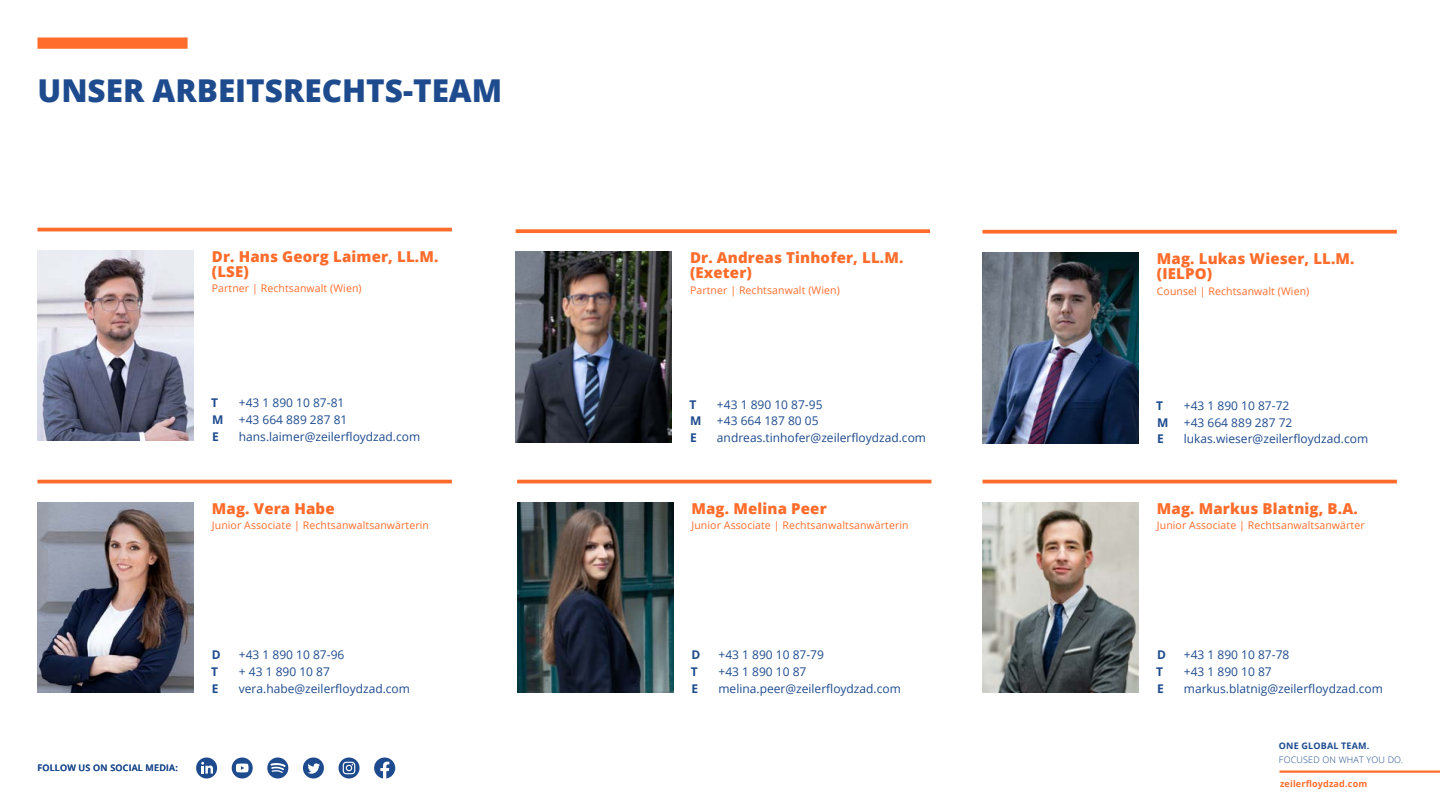
<style>
.page{position:relative;width:1440px;height:810px;background:#fff}
.page>*{position:absolute;margin:0;border:0;box-sizing:border-box;transform-origin:0 0}
.t1{font:800 31.5px "Open Sans";color:#1e4b8d}
.t2{font:800 15px/15px "Open Sans";letter-spacing:.01em;color:#ff6c2b}
.t3{font:12px "Open Sans";color:#1e4b8d}
.t4{font:700 12px "Open Sans";color:#1e4b8d}
.t5{font:10.5px "Open Sans";letter-spacing:.01em;color:#ff6c2b}
.t6{font:600 9px "Open Sans";letter-spacing:.025em;color:#1e4b8d}
.t7{font:300 9px "Open Sans";letter-spacing:.02em;color:#1e4b8d}
.t8{font:700 9px "Open Sans";letter-spacing:.02em;color:#ff6c2b}
.t9{font:700 9px "Open Sans";letter-spacing:.02em;color:#1e4b8d}
</style>
<div class="page">
<hr style="left:1280px;top:771px;width:160px;height:2px;background:#ff6c2b">
<svg style="left:232px;top:758px;width:21px;height:21px"></svg>
<svg style="left:236px;top:764px;width:13px;height:8px"></svg>
<div style="left:303px;top:758px;width:21px;height:21px;background:#1e4b8d;border-radius:50%"></div>
<svg style="left:307px;top:763px;width:13px;height:11px"></svg>
<svg style="left:339px;top:758px;width:21px;height:21px"></svg>
<svg style="left:343px;top:762px;width:12px;height:12px"></svg>
<div style="left:196px;top:758px;width:21px;height:21px;background:#1e4b8d;border-radius:50%"></div>
<svg style="left:201px;top:762px;width:12px;height:12px"></svg>
<svg style="left:374px;top:758px;width:21px;height:21px"></svg>
<svg style="left:267px;top:758px;width:21px;height:21px"></svg>
<div style="left:38px;top:38px;width:150px;height:11px;background:#ff6c2b"></div>
<img style="left:38px;top:250px;width:156px;height:191px">
<img style="left:516px;top:252px;width:156px;height:190px">
<img style="left:982px;top:253px;width:156px;height:190px">
<hr style="left:38px;top:228px;width:414px;height:3px;background:#ff6c2b">
<svg style="left:516px;top:229px;width:414px;height:4px;background:#ff763a"></svg>
<hr style="left:38px;top:480px;width:414px;height:3px;background:#ff6c2b">
<svg style="left:982px;top:230px;width:415px;height:4px;background:#ff7b41"></svg>
<img style="left:517px;top:502px;width:156px;height:191px">
<hr style="left:517px;top:480px;width:415px;height:3px;background:#ff6c2b">
<img style="left:38px;top:502px;width:156px;height:191px">
<img style="left:982px;top:502px;width:156px;height:191px">
<hr style="left:982px;top:480px;width:415px;height:3px;background:#ff6c2b">
<h1 class="t1" style="left:38px;top:67px;width:466px">UNSER ARBEITSRECHTS-TEAM</h1>
<p class="t2" style="left:212px;top:248px;width:228px">Dr. Hans Georg Laimer, LL.M. (LSE)</p>
<p class="t5" style="left:212px;top:281px;width:151px">Partner | Rechtsanwalt (Wien)</p>
<p class="t4" style="left:211px;top:394px;width:8px">T</p>
<p class="t3" style="left:239px;top:395px;width:107px">+43 1 890 10 87-81</p>
<p class="t4" style="left:212px;top:411px;width:13px">M</p>
<p class="t3" style="left:239px;top:411px;width:110px">+43 664 889 287 81</p>
<p class="t4" style="left:212px;top:428px;width:8px">E</p>
<p class="t3" style="left:239px;top:428px;width:183px">hans.laimer@zeilerfloydzad.com</p>
<p class="t2" style="left:212px;top:500px;width:124px">Mag. Vera Habe</p>
<p class="t5" style="left:212px;top:518px;width:219px">Junior Associate | Rechtsanwaltsanwärterin</p>
<p class="t6" style="left:38px;top:762px;width:142px">FOLLOW US ON SOCIAL MEDIA:</p>
<p class="t4" style="left:212px;top:646px;width:10px">D</p>
<p class="t3" style="left:239px;top:647px;width:107px">+43 1 890 10 87-96</p>
<p class="t4" style="left:211px;top:663px;width:8px">T</p>
<p class="t3" style="left:239px;top:663px;width:93px">+ 43 1 890 10 87</p>
<p class="t4" style="left:212px;top:680px;width:8px">E</p>
<p class="t3" style="left:239px;top:680px;width:173px">vera.habe@zeilerfloydzad.com</p>
<p class="t2" style="left:690px;top:250px;width:215px">Dr. Andreas Tinhofer, LL.M. (Exeter)</p>
<p class="t5" style="left:690px;top:283px;width:151px">Partner | Rechtsanwalt (Wien)</p>
<p class="t4" style="left:689px;top:396px;width:8px">T</p>
<p class="t3" style="left:717px;top:396px;width:107px">+43 1 890 10 87-95</p>
<p class="t4" style="left:690px;top:413px;width:13px">M</p>
<p class="t3" style="left:717px;top:413px;width:103px">+43 664 187 80 05</p>
<p class="t4" style="left:690px;top:429px;width:8px">E</p>
<p class="t3" style="left:717px;top:430px;width:211px">andreas.tinhofer@zeilerfloydzad.com</p>
<p class="t2" style="left:692px;top:500px;width:137px">Mag. Melina Peer</p>
<p class="t5" style="left:692px;top:518px;width:219px">Junior Associate | Rechtsanwaltsanwärterin</p>
<p class="t4" style="left:692px;top:646px;width:10px">D</p>
<p class="t3" style="left:718px;top:647px;width:107px">+43 1 890 10 87-79</p>
<p class="t4" style="left:691px;top:663px;width:8px">T</p>
<p class="t3" style="left:718px;top:663px;width:89px">+43 1 890 10 87</p>
<p class="t4" style="left:692px;top:680px;width:8px">E</p>
<p class="t3" style="left:718px;top:680px;width:184px">melina.peer@zeilerfloydzad.com</p>
<p class="t2" style="left:1157px;top:251px;width:199px">Mag. Lukas Wieser, LL.M. (IELPO)</p>
<p class="t5" style="left:1157px;top:284px;width:154px">Counsel | Rechtsanwalt (Wien)</p>
<p class="t4" style="left:1156px;top:397px;width:8px">T</p>
<p class="t3" style="left:1184px;top:397px;width:107px">+43 1 890 10 87-72</p>
<p class="t4" style="left:1157px;top:414px;width:13px">M</p>
<p class="t3" style="left:1184px;top:414px;width:110px">+43 664 889 287 72</p>
<p class="t4" style="left:1157px;top:431px;width:8px">E</p>
<p class="t3" style="left:1184px;top:431px;width:186px">lukas.wieser@zeilerfloydzad.com</p>
<p class="t2" style="left:1157px;top:500px;width:202px">Mag. Markus Blatnig, B.A.</p>
<p class="t5" style="left:1157px;top:518px;width:209px">Junior Associate | Rechtsanwaltsanwärter</p>
<p class="t4" style="left:1157px;top:646px;width:10px">D</p>
<p class="t3" style="left:1184px;top:647px;width:107px">+43 1 890 10 87-78</p>
<p class="t4" style="left:1156px;top:663px;width:8px">T</p>
<p class="t3" style="left:1184px;top:663px;width:89px">+43 1 890 10 87</p>
<p class="t4" style="left:1157px;top:680px;width:8px">E</p>
<p class="t3" style="left:1184px;top:680px;width:201px">markus.blatnig@zeilerfloydzad.com</p>
<p class="t9" style="left:1279px;top:740px;width:92px">ONE GLOBAL TEAM.</p>
<p class="t7" style="left:1279px;top:753px;width:126px">FOCUSED ON WHAT YOU DO.</p>
<p class="t8" style="left:1280px;top:778px;width:89px">zeilerfloydzad.com</p>
</div>
